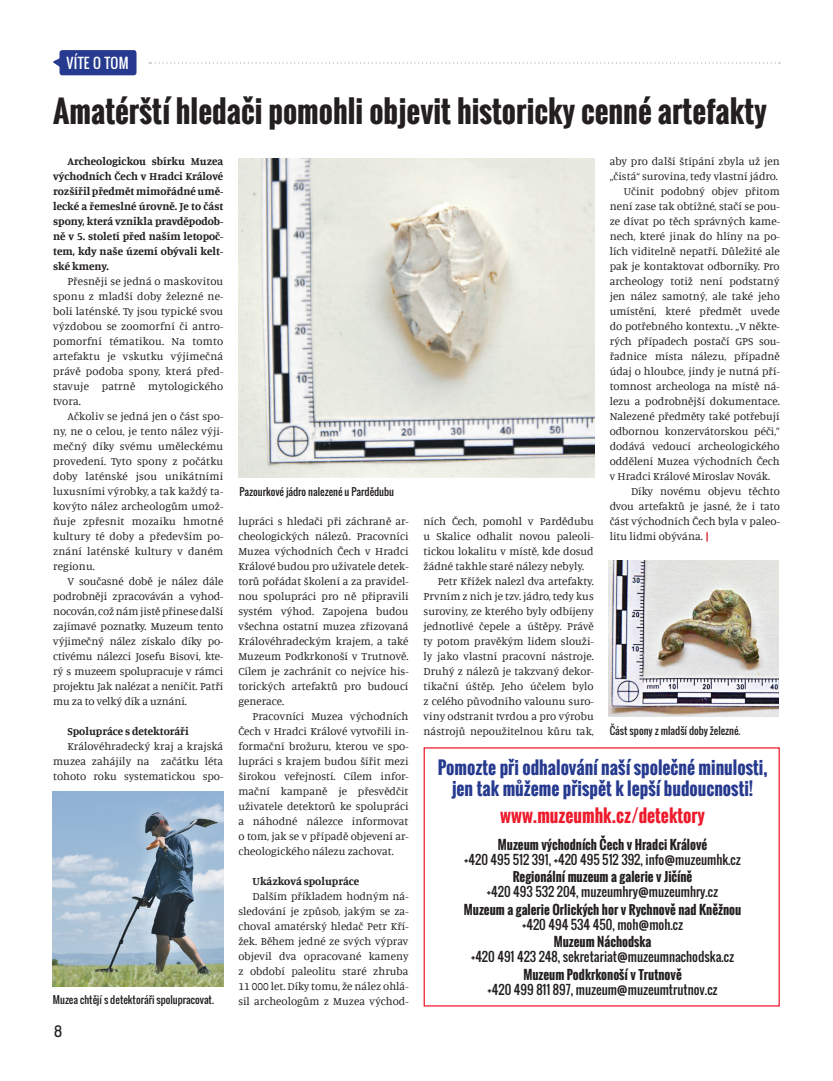
<style>
.page{position:relative;width:833px;height:1081px;background:#fff}
.page>*{position:absolute;margin:0;border:0;box-sizing:border-box;transform-origin:0 0}
.t1{font:700 30px "Oswald";color:#231f20}
.t2{font:700 17.5px/21px "Oswald";color:#263a8f;text-align:center}
.t3{font:700 17.5px "Oswald";color:#ee1b2c}
.t4{font:15px "Kelson Sans";color:#231f20}
.t5{font:13.75px "Oswald";color:#fff}
.t6{font:12.5px "Oswald";color:#231f20}
.t7{font:700 12.5px "Oswald";color:#231f20}
.t8{font:11.25px/15px "Manuale";color:#231f20;text-align:justify}
.t9{font:700 11.25px/15px "Manuale";color:#231f20;text-align:justify}
.t10{font:10px "Oswald";color:#231f20}
.s1{font-weight:700;color:#d1232a}
</style>
<div class="page">
<svg style="left:149px;top:62px;width:631px;height:2px"></svg>
<svg style="left:53px;top:58px;width:6px;height:9px"></svg>
<div style="left:59px;top:50px;width:77px;height:25px;background:#263a8f;border-radius:3px"></div>
<img style="left:608px;top:560px;width:171px;height:157px">
<div style="left:423px;top:747px;width:357px;height:259px;border:1px solid #ee1b2c"></div>
<img style="left:238px;top:159px;width:356px;height:318px">
<img style="left:53px;top:791px;width:170px;height:195px">
<p class="t5" style="left:66px;top:52px;width:34px">VÍTE OTO</p>
<p class="t5" style="left:119px;top:52px;width:11px">M</p>
<h1 class="t1" style="left:53px;top:89px;width:715px">Amatérští hledači pomohli objevit historicky cenné artefakty</h1>
<p class="t9" style="left:53px;top:153px;width:172px;text-indent:14px">Archeologickou sbírku Muzea východních Čech v Hradci Králové rozšířil předmět mimořádné umě&shy;lecké a řemeslné úrovně. Je to část spony, která vznikla pravděpodob&shy;ně v 5. století před naším letopoč&shy;tem, kdy naše území obývali kelt&shy;ské kmeny.</p>
<p class="t8" style="left:53px;top:273px;width:172px;text-indent:14px">Přesněji se jedná o maskovitou sponu z mladší doby železné ne&shy;boli laténské. Ty jsou typické svou výzdobou se zoomorfní či antro&shy;pomorfní tématikou. Na tomto artefaktu je vskutku výjimečná právě podoba spony, která před&shy;stavuje patrně mytologického tvora.</p>
<p class="t8" style="left:53px;top:408px;width:172px;text-indent:14px">Ačkoliv se jedná jen o část spo&shy;ny, ne o celou, je tento nález výji&shy;mečný díky svému uměleckému provedení. Tyto spony z počátku doby laténské jsou unikátními luxusními výrobky, a tak každý ta&shy;kovýto nález archeologům umož&shy;ňuje zpřesnit mozaiku hmotné kultury té doby a především po&shy;znání laténské kultury v daném regionu.</p>
<p class="t8" style="left:53px;top:573px;width:172px;text-indent:14px">V současné době je nález dále podrobněji zpracováván a vyhod&shy;nocován, což nám jistě přinese další zajímavé poznatky. Muzeum tento výjimečný nález získalo díky po&shy;ctivému nálezci Josefu Bisovi, kte&shy;rý s muzeem spolupracuje v rámci projektu Jak nalézat a neničit. Patří mu za to velký dík a uznání.</p>
<p class="t9" style="left:67px;top:723px;width:123px">Spolupráce s detektoráři</p>
<p class="t8" style="left:53px;top:738px;width:172px;text-indent:14px">Královéhradecký kraj a krajská muzea zahájily na začátku léta tohoto roku systematickou spo-</p>
<p class="t8" style="left:609px;top:153px;width:172px">aby pro další štípání zbyla už jen</p>
<p class="t8" style="left:609px;top:168px;width:170px">„čistá“ surovina, tedy vlastní jádro.</p>
<p class="t8" style="left:624px;top:183px;width:157px">Učinit podobný objev přitom</p>
<p class="t8" style="left:609px;top:198px;width:172px">není zase tak obtížné, stačí se pou-</p>
<p class="t8" style="left:609px;top:213px;width:172px">ze dívat po těch správných kame-</p>
<p class="t8" style="left:609px;top:228px;width:172px">nech, které jinak do hlíny na po-</p>
<p class="t8" style="left:609px;top:243px;width:172px">lích viditelně nepatří. Důležité ale</p>
<p class="t8" style="left:609px;top:258px;width:172px">pak je kontaktovat odborníky. Pro</p>
<p class="t8" style="left:609px;top:273px;width:172px">archeology totiž není podstatný</p>
<p class="t8" style="left:609px;top:288px;width:172px">jen nález samotný, ale také jeho</p>
<p class="t8" style="left:609px;top:303px;width:172px">umístění, které předmět uvede</p>
<p class="t8" style="left:609px;top:318px;width:172px">do potřebného kontextu. „V někte-</p>
<p class="t8" style="left:609px;top:333px;width:172px">rých případech postačí GPS sou-</p>
<p class="t8" style="left:609px;top:348px;width:172px">řadnice místa nálezu, případně</p>
<p class="t8" style="left:609px;top:363px;width:172px">údaj o hloubce, jindy je nutná pří-</p>
<p class="t8" style="left:609px;top:378px;width:172px">tomnost archeologa na místě ná-</p>
<p class="t8" style="left:609px;top:393px;width:172px">lezu a podrobnější dokumentace.</p>
<p class="t8" style="left:609px;top:408px;width:172px">Nalezené předměty také potřebují</p>
<p class="t8" style="left:609px;top:423px;width:172px">odbornou konzervátorskou péči,”</p>
<p class="t8" style="left:609px;top:438px;width:172px">dodává vedoucí archeologického</p>
<p class="t8" style="left:609px;top:453px;width:172px">oddělení Muzea východních Čech</p>
<p class="t8" style="left:609px;top:468px;width:162px">v Hradci Králové Miroslav Novák.</p>
<p class="t8" style="left:631px;top:483px;width:150px">Díky novému objevu těchto</p>
<p class="t8" style="left:609px;top:498px;width:172px">dvou artefaktů je jasné, že i tato</p>
<p class="t8" style="left:609px;top:513px;width:172px">část východních Čech byla v paleo-</p>
<p class="t8" style="left:609px;top:528px;width:101px">litu lidmi obývána. <span class="s1">|</span></p>
<p class="t10" style="left:239px;top:484px;width:156px">Pazourkové jádro nalezené u Pardědubu</p>
<p class="t8" style="left:423px;top:513px;width:172px">ních Čech, pomohl v Pardědubu</p>
<p class="t8" style="left:423px;top:528px;width:172px">u Skalice odhalit novou paleoli-</p>
<p class="t8" style="left:423px;top:543px;width:172px">tickou lokalitu v místě, kde dosud</p>
<p class="t8" style="left:423px;top:558px;width:162px">žádné takhle staré nálezy nebyly.</p>
<p class="t8" style="left:438px;top:573px;width:157px">Petr Křížek nalezl dva artefakty.</p>
<p class="t8" style="left:423px;top:588px;width:172px">Prvním z nich je tzv. jádro, tedy kus</p>
<p class="t8" style="left:423px;top:603px;width:172px">suroviny, ze kterého byly odbíjeny</p>
<p class="t8" style="left:423px;top:618px;width:172px">jednotlivé čepele a úštěpy. Právě</p>
<p class="t8" style="left:423px;top:633px;width:172px">ty potom pravěkým lidem slouži-</p>
<p class="t8" style="left:423px;top:648px;width:172px">ly jako vlastní pracovní nástroje.</p>
<p class="t8" style="left:423px;top:663px;width:172px">Druhý z nálezů je takzvaný dekor-</p>
<p class="t8" style="left:423px;top:678px;width:172px">tikační úštěp. Jeho účelem bylo</p>
<p class="t8" style="left:423px;top:693px;width:172px">z celého původního valounu suro-</p>
<p class="t8" style="left:423px;top:708px;width:172px">viny odstranit tvrdou a pro výrobu</p>
<p class="t8" style="left:423px;top:723px;width:172px">nástrojů nepoužitelnou kůru tak,</p>
<p class="t8" style="left:238px;top:513px;width:172px">lupráci s hledači při záchraně ar&shy;cheologických nálezů. Pracovníci Muzea východních Čech v Hradci Králové budou pro uživatele detek&shy;torů pořádat školení a za pravidel&shy;nou spolupráci pro ně připravili systém výhod. Zapojena budou všechna ostatní muzea zřizovaná Královéhradeckým krajem, a také Muzeum Podkrkonoší v Trutnově.<br>Cílem je zachránit co nejvíce his&shy;torických artefaktů pro budoucí generace.</p>
<p class="t8" style="left:238px;top:708px;width:172px;text-indent:14px">Pracovníci Muzea východních Čech v Hradci Králové vytvořili in&shy;formační brožuru, kterou ve spo&shy;lupráci s krajem budou šířit mezi širokou veřejností. Cílem infor&shy;mační kampaně je přesvědčit uživatele detektorů ke spolupráci a náhodné nálezce informovat o tom, jak se v případě objevení ar&shy;cheologického nálezu zachovat.</p>
<p class="t9" style="left:252px;top:873px;width:108px">Ukázková spolupráce</p>
<p class="t8" style="left:238px;top:888px;width:172px;text-indent:14px">Dalším příkladem hodným ná&shy;sledování je způsob, jakým se za&shy;choval amatérský hledač Petr Kří&shy;žek. Během jedné ze svých výprav objevil dva opracované kameny z období paleolitu staré zhruba 11 000 let. Díky tomu, že nález ohlá&shy;sil archeologům z Muzea východ-</p>
<p class="t10" style="left:610px;top:723px;width:132px">Část spony z mladší doby železné.</p>
<h2 class="t2" style="left:438px;top:757px;width:331px">Pomozte při odhalování naší společné minulosti, jen tak můžeme přispět k lepší budoucnosti!</h2>
<h2 class="t3" style="left:500px;top:803px;width:206px">www.muzeumhk.cz/detektory</h2>
<p class="t7" style="left:498px;top:835px;width:211px">Muzeum východních Čech v Hradci Králové</p>
<p class="t6" style="left:464px;top:850px;width:278px">+420 495 512 391, +420 495 512 392, info@muzeumhk.cz</p>
<p class="t7" style="left:513px;top:867px;width:181px">Regionální muzeum a galerie v Jičíně</p>
<p class="t6" style="left:487px;top:882px;width:233px">+420 493 532 204, muzeumhry@muzeumhry.cz</p>
<p class="t7" style="left:464px;top:900px;width:279px">Muzeum a galerie Orlických hor v Rychnově nad Kněžnou</p>
<p class="t6" style="left:522px;top:915px;width:162px">+420 494 534 450, moh@moh.cz</p>
<p class="t7" style="left:554px;top:932px;width:99px">Muzeum Náchodska</p>
<p class="t6" style="left:471px;top:947px;width:264px">+420 491 423 248, sekretariat@muzeumnachodska.cz</p>
<p class="t7" style="left:523px;top:965px;width:160px">Muzeum Podkrkonoší v Trutnově</p>
<p class="t6" style="left:487px;top:980px;width:231px">+420 499 811 897, muzeum@muzeumtrutnov.cz</p>
<p class="t10" style="left:53px;top:992px;width:162px">Muzea chtějí s detektoráři spolupracovat.</p>
<h3 class="t4" style="left:54px;top:1022px;width:10px">8</h3>
</div>
